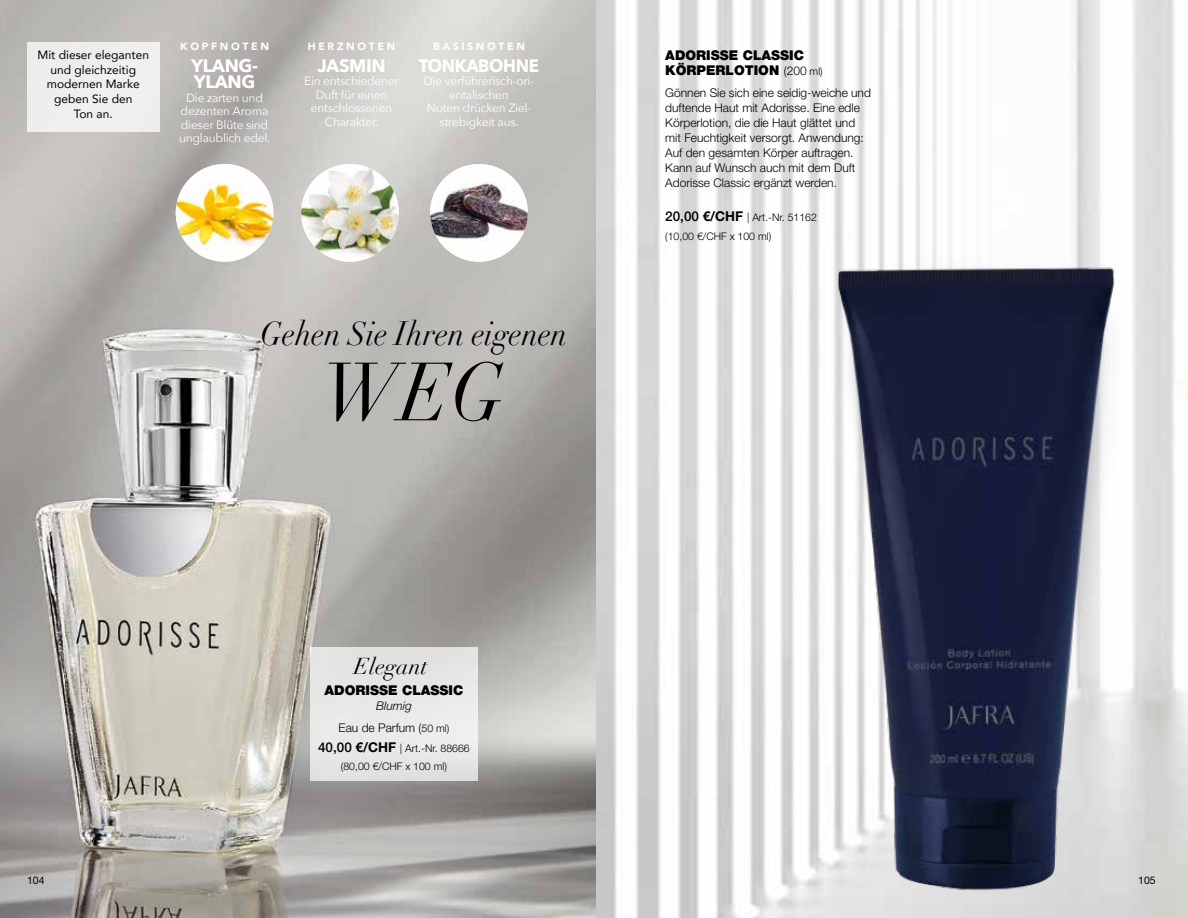
<style>
.page{position:relative;width:1188px;height:918px;background:#fff}
.page>*{position:absolute;margin:0;border:0;box-sizing:border-box;transform-origin:0 0}
.t1{font:italic 81px "Didot";color:#000;scale:.92 1}
.t2{font:italic 33px "Didot";color:#000;scale:.92 1}
.t3{font:italic 22.5px "Didot";color:#000}
.t4{font:700 18px/16.5px "Avenir Next";letter-spacing:-.02em;color:#fff}
.t5{font:700 18px "Avenir Next";letter-spacing:-.02em;color:#fff;scale:.94 1}
.t6{font:900 13.5px/15px "Helvetica Neue LT Std";color:#000}
.t7{font:300 12px/15px "Helvetica Neue LT Std";color:#000;text-align:center}
.t8{font:12px/13.5px "Avenir Next";letter-spacing:-.02em;color:#fff;text-align:center}
.t9{font:12px/14.9px "Avenir";color:#000;text-align:center}
.t10{font:300 10.5px/18px "Helvetica Neue LT Std";color:#000;text-align:center}
.t11{font:900 10.5px "Avenir";letter-spacing:.25em;color:#fff}
.t12{font:10.5px "Helvetica Neue LT Std";color:#000}
.s1{font-weight:300;font-size:12px}
.s2{font-weight:300;font-size:10.5px}
.s3{font-weight:500;font-size:13.5px}
.s4{font-weight:700;font-size:13.5px}
.s5{font-style:italic}
.s6{font-size:10.5px}
</style>
<div class="page">
<img style="left:0;top:0;width:1188px;height:918px">
<img style="left:176px;top:164px;width:97px;height:98px;border-radius:49px">
<img style="left:430px;top:164px;width:98px;height:98px;border-radius:49px">
<img style="left:301px;top:164px;width:98px;height:98px;border-radius:49px">
<div style="left:310px;top:647px;width:168px;height:134px;background:#e7e7e6"></div>
<div style="left:27px;top:42px;width:133px;height:90px;background:#f0efee"></div>
<img style="left:806px;top:256px;width:313px;height:662px">
<p class="t11" style="left:180px;top:37px;width:90px">KOPFNOTEN</p>
<h3 class="t4" style="left:191px;top:57px;width:68px">YLANG-<br>YLANG</h3>
<p class="t8" style="left:179px;top:90px;width:93px">Die zarten und dezenten Aroma dieser Blüte sind unglaublich edel.</p>
<p class="t11" style="left:308px;top:37px;width:89px">HERZNOTEN</p>
<h3 class="t4" style="left:317px;top:57px;width:70px">JASMIN</h3>
<p class="t8" style="left:304px;top:74px;width:96px">Ein entschiedener<br>Duft für einen entschlossenen<br>Charakter.</p>
<p class="t11" style="left:433px;top:37px;width:93px">BASISNOTEN</p>
<h3 class="t5" style="left:419px;top:50px;width:130px">TONKABOHNE</h3>
<p class="t8" style="left:424px;top:74px;width:112px">Die verführerisch-ori&shy;entalischen<br>Noten drücken Ziel&shy;strebigkeit aus.</p>
<p class="t9" style="left:37px;top:47px;width:113px">Mit dieser eleganten und gleichzeitig modernen Marke geben Sie den<br>Ton an.</p>
<p class="t6" style="left:665px;top:47px;width:159px">ADORISSE CLASSIC<br>KÖRPERLOTION <span class="s1">(200</span> <span class="s2">ml)</span></p>
<p class="t7" style="left:665px;top:85px;width:207px;text-align:left">Gönnen Sie sich eine seidig-weiche und duftende Haut mit Adorisse. Eine edle Körperlotion, die die Haut glättet und mit Feuchtigkeit versorgt. Anwendung:<br>Auf den gesamten Körper auftragen.<br>Kann auf Wunsch auch mit dem Duft Adorisse Classic ergänzt werden.</p>
<p class="t10" style="left:665px;top:208px;width:153px;line-height:18.8px;text-align:left"><span class="s3">20,00</span> <span class="s4">€/CHF</span> | Art.-Nr. 51162 (10,00 €/CHF x 100 ml)</p>
<h2 class="t2" style="left:260px;top:313px;width:335px">Gehen Sie Ihren eigenen</h2>
<h1 class="t1" style="left:323px;top:342px;width:199px">WEG</h1>
<h3 class="t3" style="left:354px;top:653px;width:75px">Elegant</h3>
<p class="t6" style="left:325px;top:683px;width:140px">ADORISSE CLASSIC</p>
<p class="t7" style="left:339px;top:695px;width:112px;line-height:21.8px"><span class="s5">Blumig<br></span>Eau de Parfum (<span class="s6">50 ml)</span></p>
<p class="t10" style="left:318px;top:739px;width:153px"><span class="s3">40,00</span> <span class="s4">€/CHF</span> | Art.-Nr. 88666 (80,00 €/CHF x 100 ml)</p>
<p class="t12" style="left:1138px;top:874px;width:19px">105</p>
<p class="t12" style="left:27px;top:874px;width:19px">104</p>
<p class="t12" style="left:1150px;top:874px;width:7px">3</p>
</div>
